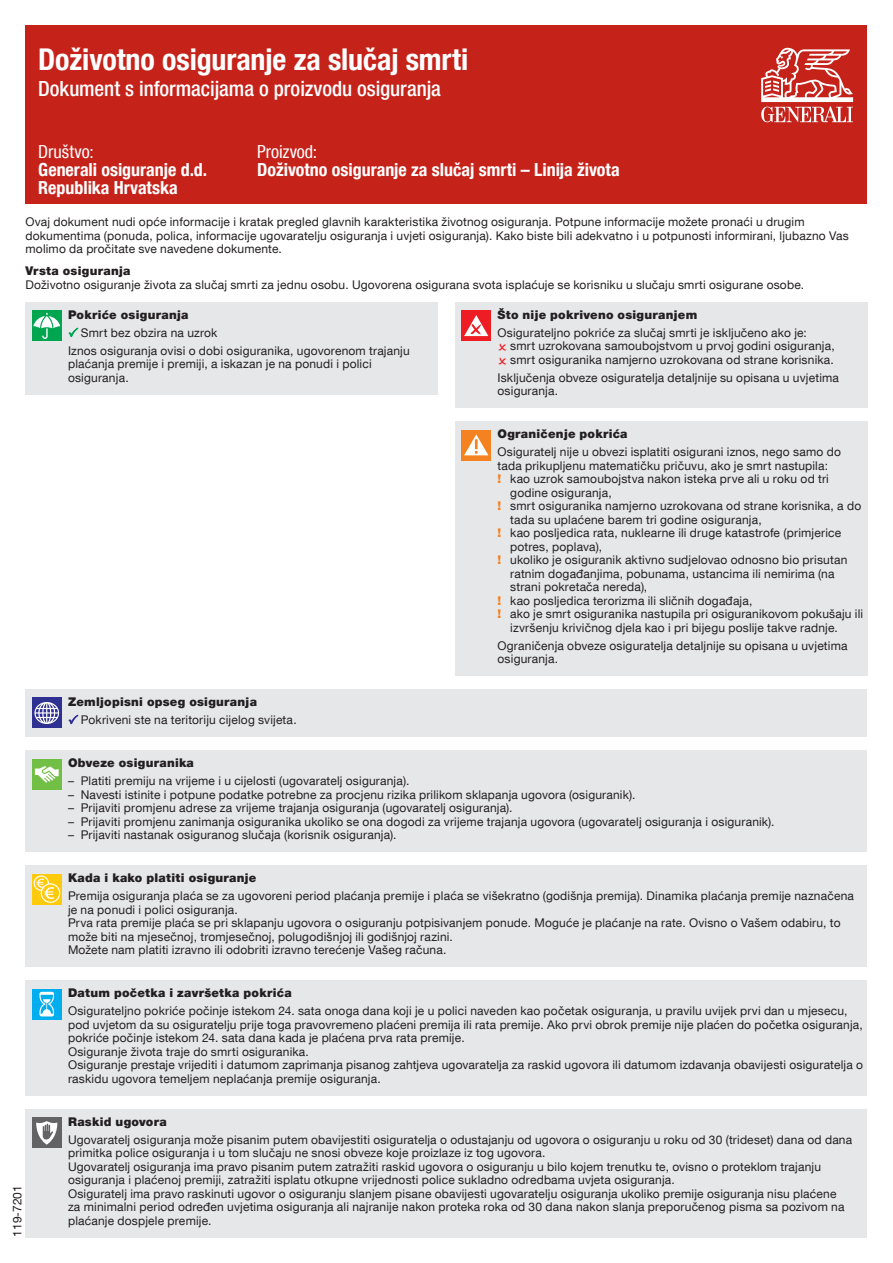
<style>
.page{position:relative;width:893px;height:1263px;background:#fff}
.page>*{position:absolute;margin:0;border:0;box-sizing:border-box;transform-origin:0 0}
.t1{font:700 condensed 30px "Helvetica Neue LT Com";color:#fff}
.t2{font:500 condensed 21px "Helvetica Neue LT Com";color:#fff}
.t3{font:700 condensed 18px/18px "Helvetica Neue LT Com";color:#fff}
.t4{font:condensed 18px "Helvetica Neue LT Com";color:#fff}
.t5{font:12px/13.5px "Helvetica Neue LT Com";letter-spacing:.015em;color:#231f20}
.t6{font:900 12px "Helvetica Neue LT Com";letter-spacing:.025em;color:#231f20}
.s1{font-weight:900;color:#f58220}
</style>
<div class="page">
<div style="left:26px;top:26px;width:841px;height:178px;background:#c5221a"></div>
<svg style="left:761px;top:47px;width:92px;height:75px"></svg>
<div style="left:26px;top:302px;width:412px;height:92px;background:#e6e7e9"></div>
<div style="left:32px;top:311px;width:30px;height:30px;background:#00a54f"></div>
<svg style="left:33px;top:313px;width:27px;height:26px"></svg>
<div style="left:455px;top:302px;width:412px;height:106px;background:#e6e7e9"></div>
<div style="left:461px;top:311px;width:30px;height:30px;background:#ee1d23"></div>
<svg style="left:464px;top:315px;width:24px;height:21px"></svg>
<div style="left:455px;top:421px;width:412px;height:255px;background:#e6e7e9"></div>
<div style="left:461px;top:430px;width:30px;height:30px;background:#f58220"></div>
<svg style="left:464px;top:434px;width:24px;height:21px"></svg>
<div style="left:26px;top:689px;width:841px;height:48px;background:#e6e7e9"></div>
<div style="left:32px;top:698px;width:30px;height:30px;background:#2e3092"></div>
<svg style="left:34px;top:702px;width:25px;height:22px"></svg>
<div style="left:26px;top:750px;width:841px;height:102px;background:#e6e7e9"></div>
<div style="left:32px;top:759px;width:30px;height:30px;background:#71bf44"></div>
<svg style="left:35px;top:766px;width:24px;height:16px"></svg>
<div style="left:26px;top:980px;width:841px;height:115px;background:#e6e7e9"></div>
<div style="left:32px;top:989px;width:30px;height:30px;background:#00aeef"></div>
<svg style="left:39px;top:992px;width:15px;height:24px"></svg>
<div style="left:26px;top:1109px;width:841px;height:128px;background:#e6e7e9"></div>
<div style="left:32px;top:1117px;width:30px;height:31px;background:#636366"></div>
<svg style="left:36px;top:1121px;width:21px;height:23px"></svg>
<div style="left:26px;top:865px;width:841px;height:102px;background:#e6e7e9"></div>
<div style="left:32px;top:874px;width:30px;height:30px;background:#feca0a"></div>
<svg style="left:34px;top:875px;width:26px;height:28px"></svg>
<h1 class="t1" style="left:38px;top:49px;width:431px">Doživotno osiguranje za slučaj smrti</h1>
<h2 class="t2" style="left:38px;top:81px;width:404px">Dokument s informacijama o proizvodu osiguranja</h2>
<h3 class="t4" style="left:38px;top:145px;width:57px">Društvo:</h3>
<h3 class="t3" style="left:38px;top:163px;width:170px">Generali osiguranje d.d.<br>Republika Hrvatska</h3>
<h3 class="t4" style="left:257px;top:145px;width:61px">Proizvod:</h3>
<h3 class="t3" style="left:257px;top:163px;width:364px">Doživotno osiguranje za slučaj smrti – Linija života</h3>
<p class="t5" style="left:26px;top:217px;width:825px">Ovaj dokument nudi opće informacije i kratak pregled glavnih karakteristika životnog osiguranja. Potpune informacije možete pronaći u drugim dokumentima (ponuda, polica, informacije ugovaratelju osiguranja i uvjeti osiguranja). Kako biste bili adekvatno i u potpunosti informirani, ljubazno Vas molimo da pročitate sve navedene dokumente.</p>
<p class="t6" style="left:26px;top:267px;width:107px">Vrsta osiguranja</p>
<p class="t5" style="left:26px;top:279px;width:780px">Doživotno osiguranje života za slučaj smrti za jednu osobu. Ugovorena osigurana svota isplaćuje se korisniku u slučaju smrti osigurane osobe.</p>
<p class="t6" style="left:68px;top:311px;width:122px">Pokriće osiguranja</p>
<p class="t5" style="left:68px;top:325px;width:343px;line-height:17.7px;text-indent:13px">Smrt bez obzira na uzrok<br>Iznos osiguranja ovisi o dobi osiguranika, ugovorenom trajanju</p>
<p class="t5" style="left:68px;top:359px;width:305px">plaćanja premije i premiji, a iskazan je na ponudi i polici osiguranja.</p>
<p class="t6" style="left:497px;top:311px;width:201px">Što nije pokriveno osiguranjem</p>
<p class="t5" style="left:510px;top:328px;width:326px;text-indent:-13px">Osigurateljno pokriće za slučaj smrti je isključeno ako je: smrt uzrokovana samoubojstvom u prvoj godini osiguranja, smrt osiguranika namjerno uzrokovana od strane korisnika.</p>
<p class="t5" style="left:497px;top:372px;width:343px">Isključenja obveze osiguratelja detaljnije su opisana u uvjetima osiguranja.</p>
<p class="t6" style="left:497px;top:430px;width:132px">Ograničenje pokrića</p>
<p class="t5" style="left:497px;top:447px;width:345px">Osiguratelj nije u obvezi isplatiti osigurani iznos, nego samo do</p>
<p class="t5" style="left:497px;top:460px;width:332px">tada prikupljenu matematičku pričuvu, ako je smrt nastupila:</p>
<p class="t5" style="left:497px;top:474px;width:333px"><span class="s1">!</span> kao uzrok samoubojstva nakon isteka prve ali u roku od tri</p>
<p class="t5" style="left:510px;top:487px;width:103px">godine osiguranja,</p>
<p class="t5" style="left:497px;top:501px;width:365px"><span class="s1">!</span> smrt osiguranika namjerno uzrokovana od strane korisnika, a do</p>
<p class="t5" style="left:510px;top:514px;width:253px">tada su uplaćene barem tri godine osiguranja,</p>
<p class="t5" style="left:497px;top:528px;width:345px"><span class="s1">!</span> kao posljedica rata, nuklearne ili druge katastrofe (primjerice</p>
<p class="t5" style="left:510px;top:541px;width:93px">potres, poplava),</p>
<p class="t5" style="left:497px;top:555px;width:351px"><span class="s1">!</span> ukoliko je osiguranik aktivno sudjelovao odnosno bio prisutan</p>
<p class="t5" style="left:510px;top:568px;width:326px">ratnim događanjima, pobunama, ustancima ili nemirima (na</p>
<p class="t5" style="left:510px;top:582px;width:139px">strani pokretača nereda),</p>
<p class="t5" style="left:497px;top:595px;width:256px"><span class="s1">!</span> kao posljedica terorizma ili sličnih događaja,</p>
<p class="t5" style="left:497px;top:609px;width:367px"><span class="s1">!</span> ako je smrt osiguranika nastupila pri osiguranikovom pokušaju ili</p>
<p class="t5" style="left:510px;top:622px;width:329px">izvršenju krivičnog djela kao i pri bijegu poslije takve radnje.</p>
<p class="t5" style="left:497px;top:640px;width:352px">Ograničenja obveze osiguratelja detaljnije su opisana u uvjetima osiguranja.</p>
<p class="t6" style="left:68px;top:698px;width:190px">Zemljopisni opseg osiguranja</p>
<p class="t5" style="left:81px;top:715px;width:217px">Pokriveni ste na teritoriju cijelog svijeta.</p>
<p class="t6" style="left:68px;top:759px;width:127px">Obveze osiguranika</p>
<p class="t5" style="left:68px;top:776px;width:343px">– Platiti premiju na vrijeme i u cijelosti (ugovaratelj osiguranja).</p>
<p class="t5" style="left:68px;top:789px;width:569px">– Navesti istinite i potpune podatke potrebne za procjenu rizika prilikom sklapanja ugovora (osiguranik).</p>
<p class="t5" style="left:68px;top:803px;width:446px">– Prijaviti promjenu adrese za vrijeme trajanja osiguranja (ugovaratelj osiguranja).</p>
<p class="t5" style="left:68px;top:816px;width:708px">– Prijaviti promjenu zanimanja osiguranika ukoliko se ona dogodi za vrijeme trajanja ugovora (ugovaratelj osiguranja i osiguranik).</p>
<p class="t5" style="left:68px;top:830px;width:330px">– Prijaviti nastanak osiguranog slučaja (korisnik osiguranja).</p>
<p class="t5" style="left:12px;top:1236px;width:53px;rotate:-90deg">119-7201</p>
<p class="t6" style="left:68px;top:874px;width:190px">Kada i kako platiti osiguranje</p>
<p class="t5" style="left:68px;top:891px;width:787px">Premija osiguranja plaća se za ugovoreni period plaćanja premije i plaća se višekratno (godišnja premija). Dinamika plaćanja premije naznačena je na ponudi i polici osiguranja.<br>Prva rata premije plaća se pri sklapanju ugovora o osiguranju potpisivanjem ponude. Moguće je plaćanje na rate. Ovisno o Vašem odabiru, to može biti na mjesečnoj, tromjesečnoj, polugodišnjoj ili godišnjoj razini.<br>Možete nam platiti izravno ili odobriti izravno terećenje Vašeg računa.</p>
<p class="t6" style="left:68px;top:989px;width:225px">Datum početka i završetka pokrića</p>
<p class="t5" style="left:68px;top:1006px;width:796px">Osigurateljno pokriće počinje istekom 24. sata onoga dana koji je u polici naveden kao početak osiguranja, u pravilu uvijek prvi dan u mjesecu, pod uvjetom da su osiguratelju prije toga pravovremeno plaćeni premija ili rata premije. Ako prvi obrok premije nije plaćen do početka osiguranja, pokriće počinje istekom 24. sata dana kada je plaćena prva rata premije.<br>Osiguranje života traje do smrti osiguranika.<br>Osiguranje prestaje vrijediti i datumom zaprimanja pisanog zahtjeva ugovaratelja za raskid ugovora ili datumom izdavanja obavijesti osiguratelja o raskidu ugovora temeljem neplaćanja premije osiguranja.</p>
<p class="t6" style="left:68px;top:1117px;width:100px">Raskid ugovora</p>
<p class="t5" style="left:68px;top:1134px;width:786px">Ugovaratelj osiguranja može pisanim putem obavijestiti osiguratelja o odustajanju od ugovora o osiguranju u roku od 30 (trideset) dana od dana primitka police osiguranja i u tom slučaju ne snosi obveze koje proizlaze iz tog ugovora.<br>Ugovaratelj osiguranja ima pravo pisanim putem zatražiti raskid ugovora o osiguranju u bilo kojem trenutku te, ovisno o proteklom trajanju osiguranja i plaćenoj premiji, zatražiti isplatu otkupne vrijednosti police sukladno odredbama uvjeta osiguranja.<br>Osiguratelj ima pravo raskinuti ugovor o osiguranju slanjem pisane obavijesti ugovaratelju osiguranja ukoliko premije osiguranja nisu plaćene<br>za minimalni period određen uvjetima osiguranja ali najranije nakon proteka roka od 30 dana nakon slanja preporučenog pisma sa pozivom na plaćanje dospjele premije.</p>
</div>
